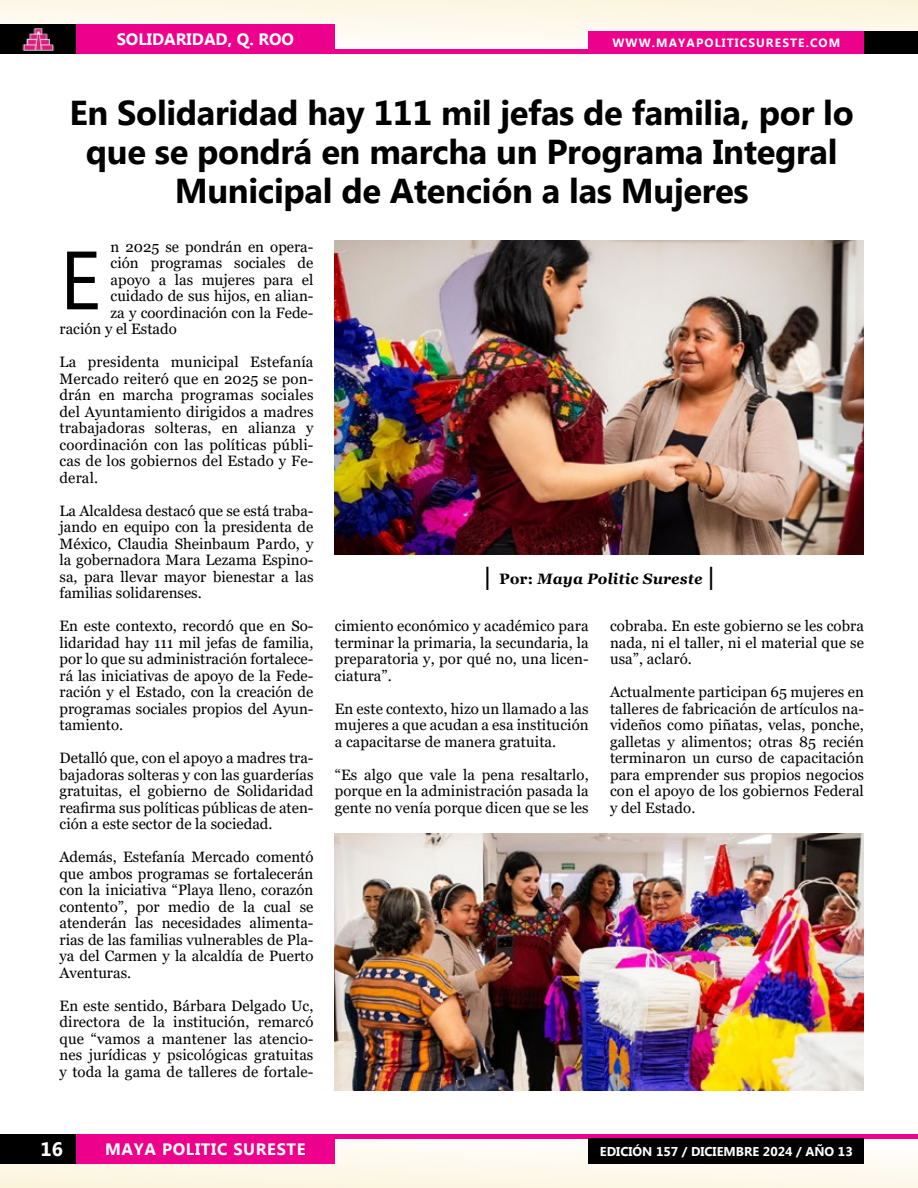
<style>
.page{position:relative;width:918px;height:1188px;background:#fff}
.page>*{position:absolute;margin:0;border:0;box-sizing:border-box;transform-origin:0 0}
.t1{font:82.5px "Myanmar Text";color:#000}
.t2{font:700 34.5px/39px "Myanmar Text";letter-spacing:-.01em;color:#000;text-align:center}
.t3{font:700 19.5px "Myanmar Text";color:#fff}
.t4{font:700 16.5px "Myanmar Text";letter-spacing:.04em;color:#fff}
.t5{font:700 16.5px "Myanmar Text";color:#fff}
.t6{font:15px/16.5px "Georgia";letter-spacing:.005em;color:#000;text-align:justify}
.t7{font:italic 700 15px "Georgia";letter-spacing:.01em;color:#000}
.t8{font:700 12.75px "Myanmar Text";color:#fff}
.t9{font:700 12px "Myanmar Text";letter-spacing:.09em;color:#fff}
.s1{font-style:normal;font-size:24.3px}
.s2{font-style:normal}
</style>
<div class="page">
<svg style="left:0;top:0;width:917px;height:50px;fill:#fdf7e9"></svg>
<hr style="left:917px;top:0;width:1px;height:54px;background:#fcf3da">
<hr style="left:330px;top:50px;width:264px;height:4px;background:#ec008c">
<div style="left:0;top:24px;width:76px;height:30px;background:#000"></div>
<img style="left:22px;top:28px;width:33px;height:23px">
<div style="left:864px;top:32px;width:54px;height:22px;background:#000"></div>
<div style="left:76px;top:24px;width:259px;height:30px;background:#ec008c"></div>
<div style="left:589px;top:32px;width:275px;height:22px;background:#ec008c"></div>
<svg style="left:0;top:1138px;width:918px;height:50px;fill:#fdf8ea"></svg>
<div style="left:0;top:1134px;width:76px;height:30px;background:#000"></div>
<div style="left:76px;top:1134px;width:259px;height:30px;background:#ec008c"></div>
<hr style="left:332px;top:1134px;width:586px;height:4px;background:#ec008c">
<div style="left:589px;top:1138px;width:275px;height:26px;background:#000"></div>
<img style="left:335px;top:833px;width:529px;height:257px">
<img style="left:335px;top:241px;width:529px;height:313px">
<p class="t5" style="left:117px;top:30px;width:179px">SOLIDARIDAD, Q. ROO</p>
<p class="t9" style="left:612px;top:36px;width:229px">WWW.MAYAPOLITICSURESTE.COM</p>
<h2 class="t2" style="left:70px;top:94px;width:786px">En Solidaridad hay 111 mil jefas de familia, por lo que se pondrá en marcha un Programa Integral<br>Municipal de Atención a las Mujeres</h2>
<p class="t6" style="left:111px;top:239px;width:204px">n 2025 se pondrán en opera-</p>
<p class="t6" style="left:111px;top:255px;width:204px">ción programas sociales de</p>
<p class="t6" style="left:111px;top:272px;width:204px">apoyo a las mujeres para el</p>
<p class="t6" style="left:111px;top:288px;width:204px">cuidado de sus hijos, en alian-</p>
<p class="t6" style="left:111px;top:305px;width:204px">za y coordinación con la Fede-</p>
<p class="t6" style="left:60px;top:321px;width:119px">ración y el Estado</p>
<p class="t6" style="left:60px;top:354px;width:255px">La presidenta municipal Estefanía Mercado reiteró que en 2025 se pon&shy;drán en marcha programas sociales del Ayuntamiento dirigidos a madres trabajadoras solteras, en alianza y coordinación con las políticas públi&shy;cas de los gobiernos del Estado y Fe&shy;deral.</p>
<p class="t6" style="left:60px;top:503px;width:255px">La Alcaldesa destacó que se está traba&shy;jando en equipo con la presidenta de México, Claudia Sheinbaum Pardo, y la gobernadora Mara Lezama Espino&shy;sa, para llevar mayor bienestar a las familias solidarenses.</p>
<p class="t6" style="left:60px;top:618px;width:255px">En este contexto, recordó que en So&shy;lidaridad hay 111 mil jefas de familia, por lo que su administración fortalece&shy;rá las iniciativas de apoyo de la Fede&shy;ración y el Estado, con la creación de programas sociales propios del Ayun&shy;tamiento.</p>
<p class="t6" style="left:60px;top:750px;width:255px">Detalló que, con el apoyo a madres tra&shy;bajadoras solteras y con las guarderías gratuitas, el gobierno de Solidaridad reafirma sus políticas públicas de aten&shy;ción a este sector de la sociedad.</p>
<p class="t6" style="left:60px;top:849px;width:255px">Además, Estefanía Mercado comentó que ambos programas se fortalecerán con la iniciativa “Playa lleno, corazón contento”, por medio de la cual se atenderán las necesidades alimenta&shy;rias de las familias vulnerables de Pla&shy;ya del Carmen y la alcaldía de Puerto Aventuras.</p>
<p class="t6" style="left:60px;top:998px;width:255px">En este sentido, Bárbara Delgado Uc, directora de la institución, remarcó que “vamos a mantener las atencio&shy;nes jurídicas y psicológicas gratuitas y toda la gama de talleres de fortale-</p>
<h1 class="t1" style="left:60px;top:233px;width:43px">E</h1>
<p class="t7" style="left:483px;top:569px;width:234px"><span class="s1">|</span> <span class="s2">Por:</span> Maya Politic Sureste <span class="s1">|</span></p>
<p class="t6" style="left:335px;top:618px;width:255px">cimiento económico y académico para terminar la primaria, la secundaria, la preparatoria y, por qué no, una licen&shy;ciatura”.</p>
<p class="t6" style="left:335px;top:701px;width:255px">En este contexto, hizo un llamado a las mujeres a que acudan a esa institución a capacitarse de manera gratuita.</p>
<p class="t6" style="left:335px;top:767px;width:255px">“Es algo que vale la pena resaltarlo, porque en la administración pasada la gente no venía porque dicen que se les</p>
<p class="t6" style="left:610px;top:618px;width:255px">cobraba. En este gobierno se les cobra nada, ni el taller, ni el material que se usa”, aclaró.</p>
<p class="t6" style="left:610px;top:684px;width:255px">Actualmente participan 65 mujeres en talleres de fabricación de artículos na&shy;videños como piñatas, velas, ponche, galletas y alimentos; otras 85 recién terminaron un curso de capacitación para emprender sus propios negocios con el apoyo de los gobiernos Federal y del Estado.</p>
<h3 class="t3" style="left:41px;top:1138px;width:24px">16</h3>
<p class="t4" style="left:105px;top:1140px;width:202px">MAYA POLITIC SURESTE</p>
<p class="t8" style="left:600px;top:1144px;width:254px">EDICIÓN 157 / DICIEMBRE 2024 / AÑO 13</p>
</div>
